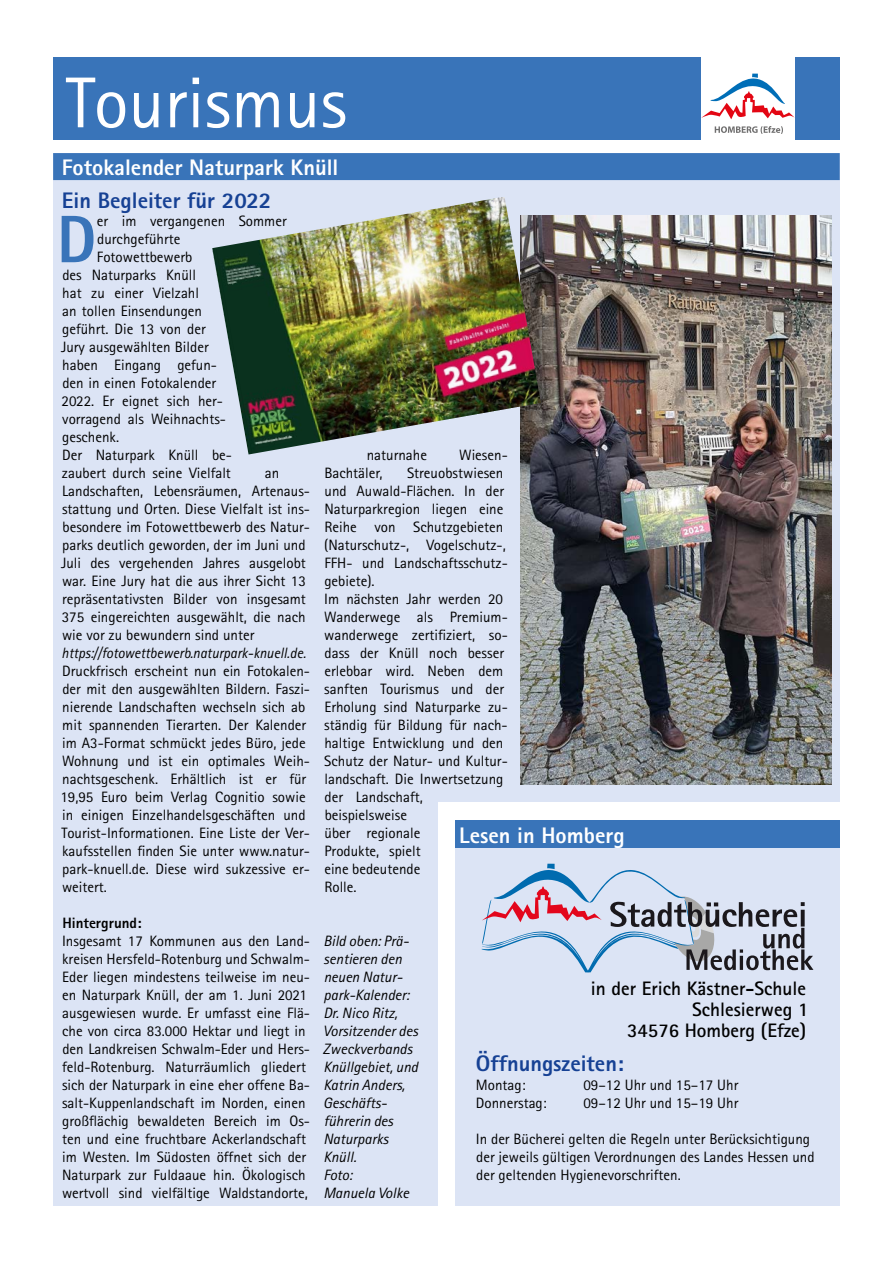
<style>
.page{position:relative;width:893px;height:1263px;background:#fff}
.page>*{position:absolute;margin:0;border:0;box-sizing:border-box;transform-origin:0 0}
.t1{font:72px "Rotis Sans Serif";color:#fff}
.t2{font:800 67.2px "Rotis Sans Serif";color:#3974b9}
.t3{font:800 22.5px "Rotis Sans Serif";color:#fff}
.t4{font:800 22.5px "Rotis Sans Serif";color:#164194}
.t5{font:700 19.5px/21px "Rotis Sans Serif";color:#000;text-align:right}
.t6{font:15px/18px "Rotis Sans Serif";color:#000}
.t7{font:italic 15px/18px "Rotis Sans Serif";color:#000}
.t8{font:italic 15px "Rotis Sans Serif";color:#000;scale:.95 1}
.t9{font:800 15px "Rotis Sans Serif";color:#000}
</style>
<div class="page">
<div style="left:53px;top:57px;width:787px;height:83px;background:#3974b9"></div>
<div style="left:701px;top:57px;width:94px;height:94px;background:#fff"></div>
<svg style="left:715px;top:126px;width:68px;height:8px"></svg>
<svg style="left:701px;top:74px;width:94px;height:45px"></svg>
<div style="left:53px;top:153px;width:787px;height:1052px;background:#dce4f5"></div>
<div style="left:53px;top:153px;width:787px;height:27px;background:#3974b9"></div>
<div style="left:438px;top:802px;width:412px;height:414px;background:#fff"></div>
<div style="left:455px;top:847px;width:385px;height:358px;background:#dce4f5"></div>
<svg style="left:481px;top:864px;width:332px;height:108px"></svg>
<div style="left:455px;top:820px;width:385px;height:27px;background:#3974b9"></div>
<img style="left:521px;top:215px;width:310px;height:569px">
<img style="left:212px;top:197px;width:329px;height:257px">
<h1 class="t1" style="left:66px;top:60px;width:283px">Tourismus</h1>
<h3 class="t3" style="left:62px;top:153px;width:278px">Fotokalender Naturpark Knüll</h3>
<h3 class="t4" style="left:62px;top:186px;width:211px">Ein Begleiter für 2022</h3>
<h2 class="t2" style="left:57px;top:197px;width:41px">D</h2>
<p class="t6" style="left:97px;top:212px;width:191px">er im vergangenen Sommer</p>
<p class="t6" style="left:97px;top:230px;width:85px">durchgeführte</p>
<p class="t6" style="left:97px;top:248px;width:97px">Fotowettbewerb</p>
<p class="t6" style="left:62px;top:266px;width:135px">des Naturparks Knüll</p>
<p class="t6" style="left:62px;top:284px;width:138px">hat zu einer Vielzahl</p>
<p class="t6" style="left:62px;top:302px;width:141px">an tollen Einsendungen</p>
<p class="t6" style="left:62px;top:320px;width:145px">geführt. Die 13 von der</p>
<p class="t6" style="left:61px;top:338px;width:149px">Jury ausgewählten Bilder</p>
<p class="t6" style="left:62px;top:356px;width:156px">haben Eingang gefun-</p>
<p class="t6" style="left:62px;top:374px;width:155px">den in einen Fotokalender</p>
<p class="t6" style="left:62px;top:392px;width:163px">2022. Er eignet sich her-</p>
<p class="t6" style="left:62px;top:410px;width:165px">vorragend als Weihnachts-</p>
<p class="t6" style="left:62px;top:428px;width:58px">geschenk.</p>
<p class="t6" style="left:62px;top:446px;width:171px">Der Naturpark Knüll be-</p>
<p class="t6" style="left:62px;top:464px;width:170px">zaubert durch seine Vielfalt</p>
<p class="t6" style="left:367px;top:446px;width:62px">naturnahe</p>
<p class="t6" style="left:459px;top:446px;width:50px">Wiesen-</p>
<p class="t6" style="left:324px;top:464px;width:60px">Bachtäler,</p>
<p class="t6" style="left:324px;top:464px;width:185px;text-indent:83px">Streuobstwiesen und Auwald-Flächen. In der<br>Naturparkregion liegen eine<br>Reihe von Schutzgebieten (Naturschutz-, Vogelschutz-,<br>FFH- und Landschaftsschutz&shy;gebiete).<br>Im nächsten Jahr werden 20<br>Wanderwege als Premium&shy;wanderwege zertifiziert, so&shy;dass der Knüll noch besser erlebbar wird. Neben dem sanften Tourismus und der<br>Erholung sind Naturparke zu&shy;ständig für Bildung für nach&shy;haltige Entwicklung und den<br>Schutz der Natur- und Kultur&shy;landschaft. Die Inwertsetzung der Landschaft, beispielsweise<br>über regionale<br>Produkte, spielt<br>eine bedeutende<br>Rolle.</p>
<p class="t6" style="left:61px;top:464px;width:250px;text-indent:204px">an Landschaften, Lebensräumen, Artenaus&shy;stattung und Orten. Diese Vielfalt ist ins&shy;besondere im Fotowettbewerb des Natur&shy;parks deutlich geworden, der im Juni und Juli des vergehenden Jahres ausgelobt war. Eine Jury hat die aus ihrer Sicht 13 repräsentativsten Bilder von insgesamt 375 eingereichten ausgewählt, die nach wie vor zu bewundern sind unter</p>
<p class="t8" style="left:62px;top:644px;width:259px">https://fotowettbewerb.naturpark-knuell.de.</p>
<p class="t6" style="left:60px;top:662px;width:251px">Druckfrisch erscheint nun ein Fotokalen&shy;der mit den ausgewählten Bildern. Faszi&shy;nierende Landschaften wechseln sich ab mit spannenden Tierarten. Der Kalender im A3-Format schmückt jedes Büro, jede Wohnung und ist ein optimales Weih&shy;nachtsgeschenk. Erhältlich ist er für 19,95 Euro beim Verlag Cognitio sowie in einigen Einzelhandelsgeschäften und Tourist-Informationen. Eine Liste der Ver&shy;kaufsstellen finden Sie unter www.natur&shy;park-knuell.de. Diese wird sukzessive er&shy;weitert.</p>
<p class="t9" style="left:62px;top:914px;width:81px">Hintergrund:</p>
<p class="t6" style="left:62px;top:932px;width:250px">Insgesamt 17 Kommunen aus den Land&shy;kreisen Hersfeld-Rotenburg und Schwalm-Eder liegen mindestens teilweise im neu&shy;en Naturpark Knüll, der am 1. Juni 2021 ausgewiesen wurde. Er umfasst eine Flä&shy;che von circa 83.000 Hektar und liegt in den Landkreisen Schwalm-Eder und Hers&shy;feld-Rotenburg. Naturräumlich gliedert sich der Naturpark in eine eher offene Ba&shy;salt-Kuppenlandschaft im Norden, einen großflächig bewaldeten Bereich im Os&shy;ten und eine fruchtbare Ackerlandschaft im Westen. Im Südosten öffnet sich der Naturpark zur Fuldaaue hin. Ökologisch wertvoll sind vielfältige Waldstandorte,</p>
<h3 class="t3" style="left:459px;top:821px;width:167px">Lesen in Homberg</h3>
<p class="t7" style="left:323px;top:932px;width:97px">Bild oben: Prä&shy;sentieren den neuen Natur&shy;park-Kalender:<br>Dr. Nico Ritz,<br>Vorsitzender des<br>Zweckverbands<br>Knüllgebiet, und<br>Katrin Anders,<br>Geschäfts&shy;führerin des<br>Naturparks<br>Knüll.<br>Foto:<br>Manuela Volke</p>
<h3 class="t5" style="left:591px;top:977px;width:219px">in der Erich Kästner-Schule<br>Schlesierweg 1<br>34576 Homberg (Efze)</h3>
<h3 class="t4" style="left:476px;top:1049px;width:149px">Öffnungszeiten:</h3>
<p class="t6" style="left:476px;top:1076px;width:51px">Montag:</p>
<p class="t6" style="left:583px;top:1076px;width:156px">09–12 Uhr und 15–17 Uhr</p>
<p class="t6" style="left:476px;top:1094px;width:72px">Donnerstag:</p>
<p class="t6" style="left:583px;top:1094px;width:156px">09–12 Uhr und 15–19 Uhr</p>
<p class="t6" style="left:476px;top:1130px;width:340px">In der Bücherei gelten die Regeln unter Berücksichtigung der jeweils gültigen Verordnungen des Landes Hessen und der geltenden Hygienevorschriften.</p>
</div>
